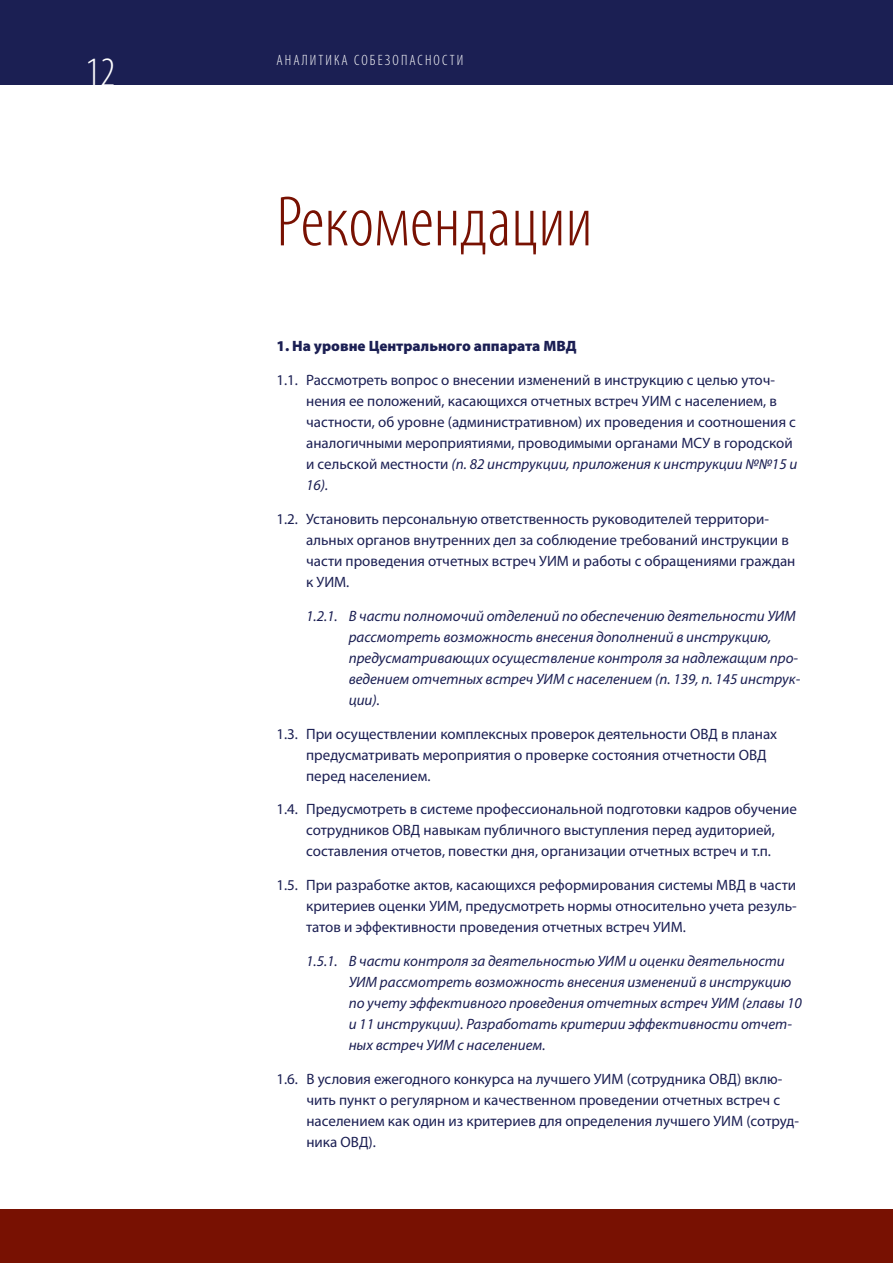
<style>
.page{position:relative;width:893px;height:1263px;background:#fff}
.page>*{position:absolute;margin:0;border:0;box-sizing:border-box;transform-origin:0 0}
.t1{font:300 condensed 72px "Myriad Pro";color:#781102}
.t2{font:300 condensed 42px "Myriad Pro";color:#fff}
.t3{font:15px/21px "Myriad Pro";color:#1b1f53}
.t4{font:italic 15px/21px "Myriad Pro";color:#1b1f53}
.t5{font:900 15px "Myriad Pro";color:#1b1f53}
.t6{font:300 condensed 15px "Myriad Pro";letter-spacing:.14em;color:#fff}
.s1{font-style:italic}
</style>
<div class="page">
<div style="left:0;top:1209px;width:893px;height:54px;background:#781102"></div>
<div style="left:0;top:0;width:893px;height:85px;background:#1b1f53"></div>
<h2 class="t2" style="left:85px;top:49px;width:32px">12</h2>
<p class="t6" style="left:276px;top:52px;width:188px">АНАЛИТИКА СОБЕЗОПАСНОСТИ</p>
<h1 class="t1" style="left:276px;top:183px;width:318px">Рекомендации</h1>
<p class="t5" style="left:276px;top:338px;width:302px">1. На уровне Центрального аппарата МВД</p>
<p class="t3" style="left:306px;top:369px;width:493px;text-indent:-30px">1.1. Рассмотреть вопрос о внесении изменений в инструкцию с целью уточ&shy;нения ее положений, касающихся отчетных встреч УИМ с населением, в частности, об уровне (административном) их проведения и соотношения с аналогичными мероприятиями, проводимыми органами МСУ в городской и сельской местности <span class="s1">(п. 82 инструкции, приложения к инструкции №№15 и 16).</span></p>
<p class="t3" style="left:306px;top:508px;width:491px;text-indent:-30px">1.2. Установить персональную ответственность руководителей территори&shy;альных органов внутренних дел за соблюдение требований инструкции в части проведения отчетных встреч УИМ и работы с обращениями граждан к УИМ.</p>
<p class="t4" style="left:349px;top:605px;width:453px;text-indent:-43px">1.2.1. В части полномочий отделений по обеспечению деятельности УИМ рассмотреть возможность внесения дополнений в инструкцию, предусматривающих осуществление контроля за надлежащим про&shy;ведением отчетных встреч УИМ с населением (п. 139, п. 145 инструк&shy;ции).</p>
<p class="t3" style="left:306px;top:723px;width:473px;text-indent:-30px">1.3. При осуществлении комплексных проверок деятельности ОВД в планах предусматривать мероприятия о проверке состояния отчетности ОВД перед населением.</p>
<p class="t3" style="left:276px;top:798px;width:522px;text-align:center">1.4. Предусмотреть в системе профессиональной подготовки кадров обучение сотрудников ОВД навыкам публичного выступления перед аудиторией, составления отчетов, повестки дня, организации отчетных встреч и т.п.</p>
<p class="t3" style="left:306px;top:874px;width:492px;text-align:justify;text-indent:-30px">1.5. При разработке актов, касающихся реформирования системы МВД в части критериев оценки УИМ, предусмотреть нормы относительно учета резуль&shy;татов и эффективности проведения отчетных встреч УИМ.</p>
<p class="t4" style="left:349px;top:950px;width:455px;text-indent:-43px">1.5.1. В части контроля за деятельностью УИМ и оценки деятельности УИМ рассмотреть возможность внесения изменений в инструкцию по учету эффективного проведения отчетных встреч УИМ (главы 10 и 11 инструкции). Разработать критерии эффективности отчет&shy;ных встреч УИМ с населением.</p>
<p class="t3" style="left:306px;top:1068px;width:494px;text-indent:-30px">1.6. В условия ежегодного конкурса на лучшего УИМ (сотрудника ОВД) вклю&shy;чить пункт о регулярном и качественном проведении отчетных встреч с населением как один из критериев для определения лучшего УИМ (сотруд&shy;ника ОВД).</p>
</div>
